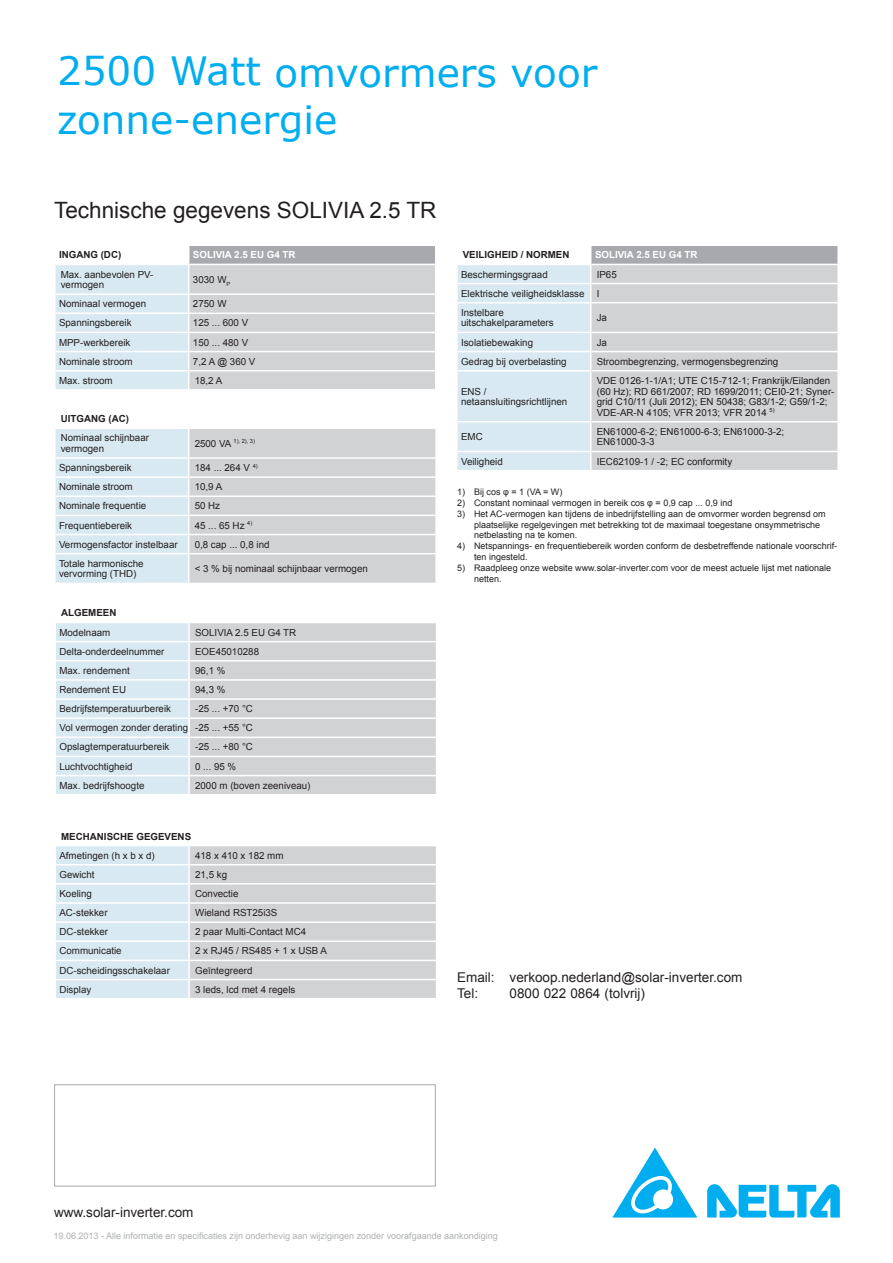
<style>
.page{position:relative;width:893px;height:1263px;background:#fff}
.page>*{position:absolute;margin:0;border:0;box-sizing:border-box;transform-origin:0 0}
.t1{font:39px/46.8px "Verdana";color:#00aeef}
.t2{font:22.5px "Arial";color:#231f20}
.t3{font:13.5px/16.2px "Arial";color:#231f20}
.t4{font:9.75px/10.5px "Arial";color:#231f20}
.t5{font:700 9.75px "Arial";color:#231f20}
.t6{font:700 9.75px "Arial";color:#fff}
.t7{font:9px/10.8px "Arial";color:#231f20}
.t8{font:9px "Arial";color:#aeb0b2}
.t9{font:5.7px "Arial";color:#231f20}
.s1{font-weight:700}
.s2{font-weight:700;color:#fff}
.s3{font-size:9.75px}
</style>
<div class="page">
<svg style="left:707px;top:1184px;width:133px;height:33px"></svg>
<svg style="left:612px;top:1147px;width:85px;height:70px"></svg>
<div style="left:54px;top:1084px;width:382px;height:102px;border:1px solid #a8a9ad"></div>
<svg style="left:56px;top:623px;width:380px;height:171px;background:#d6dce0"></svg>
<svg style="left:55px;top:429px;width:381px;height:154px;background:#d6dce0"></svg>
<div style="left:591px;top:245px;width:247px;height:19px;background:#a8a9ad"></div>
<svg style="left:591px;top:265px;width:246px;height:205px;background:#d2d3d5"></svg>
<svg style="left:837px;top:352px;width:1px;height:18px"></svg>
<svg style="left:837px;top:246px;width:1px;height:57px"></svg>
<hr style="left:591px;top:370px;width:248px;height:1px;background:#fff">
<hr style="left:591px;top:421px;width:248px;height:1px;background:#fff">
<hr style="left:591px;top:283px;width:246px;height:1px;background:#fff">
<hr style="left:591px;top:302px;width:246px;height:1px;background:#fff">
<hr style="left:591px;top:332px;width:246px;height:1px;background:#fff">
<hr style="left:591px;top:351px;width:246px;height:1px;background:#fff">
<hr style="left:591px;top:451px;width:248px;height:1px;background:#fff">
<svg style="left:837px;top:452px;width:1px;height:18px"></svg>
<hr style="left:590px;top:244px;width:249px;height:2px;background:#fff">
<svg style="left:457px;top:263px;width:134px;height:207px;background:#daeaf2"></svg>
<hr style="left:590px;top:264px;width:249px;height:1px;background:#fff">
<svg style="left:55px;top:246px;width:381px;height:143px;background:#d4dadd"></svg>
<hr style="left:54px;top:370px;width:134px;height:1px;background:#fff">
<svg style="left:56px;top:846px;width:380px;height:152px;background:#d6dce0"></svg>
<h1 class="t1" style="left:57px;top:49px;width:542px">2500 Watt omvormers voor zonne-energie</h1>
<h2 class="t2" style="left:54px;top:196px;width:384px">Technische gegevens SOLIVIA 2.5 TR</h2>
<p class="t5" style="left:59px;top:249px;width:64px">INGANG (DC)</p>
<p class="t6" style="left:193px;top:249px;width:104px">SOLIVIA 2.5 EU G4 TR</p>
<p class="t4" style="left:61px;top:269px;width:94px">Max. aanbevolen PV&shy;vermogen</p>
<p class="t4" style="left:193px;top:274px;width:39px">3030 W<sub>P</sub></p>
<p class="t4" style="left:59px;top:299px;width:89px">Nominaal vermogen</p>
<p class="t4" style="left:193px;top:299px;width:35px">2750 W</p>
<p class="t4" style="left:59px;top:318px;width:74px">Spanningsbereik</p>
<p class="t4" style="left:193px;top:318px;width:57px">125 ... 600 V</p>
<p class="t4" style="left:59px;top:337px;width:73px">MPP-werkbereik</p>
<p class="t4" style="left:193px;top:337px;width:57px">150 ... 480 V</p>
<p class="t4" style="left:59px;top:356px;width:75px">Nominale stroom</p>
<p class="t4" style="left:193px;top:356px;width:64px">7,2 A @ 360 V</p>
<p class="t4" style="left:59px;top:375px;width:55px">Max. stroom</p>
<p class="t4" style="left:195px;top:375px;width:29px">18,2 A</p>
<p class="t4" style="left:61px;top:409px;width:90px;line-height:19.2px"><span class="s1">UITGANG (AC)</span><span class="s2">)<br></span>Nominaal schijnbaar</p>
<p class="t4" style="left:61px;top:443px;width:45px">vermogen</p>
<p class="t9" style="left:195px;top:438px;width:62px"><span class="s3">2500 VA</span> 1), 2), 3)</p>
<p class="t4" style="left:59px;top:462px;width:74px">Spanningsbereik</p>
<p class="t4" style="left:195px;top:462px;width:65px">184 ... 264 V <sup>4)</sup></p>
<p class="t4" style="left:59px;top:482px;width:75px">Nominale stroom</p>
<p class="t4" style="left:195px;top:482px;width:29px">10,9 A</p>
<p class="t4" style="left:59px;top:501px;width:89px">Nominale frequentie</p>
<p class="t4" style="left:195px;top:501px;width:27px">50 Hz</p>
<p class="t4" style="left:59px;top:520px;width:75px">Frequentiebereik</p>
<p class="t4" style="left:195px;top:520px;width:59px">45 ... 65 Hz <sup>4)</sup></p>
<p class="t4" style="left:59px;top:539px;width:120px">Vermogensfactor instelbaar</p>
<p class="t4" style="left:195px;top:539px;width:76px">0,8 cap ... 0,8 ind</p>
<p class="t4" style="left:59px;top:558px;width:86px">Totale harmonische vervorming (THD)</p>
<p class="t4" style="left:195px;top:563px;width:175px">&lt; 3 % bij nominaal schijnbaar vermogen</p>
<p class="t5" style="left:61px;top:607px;width:57px">ALGEMEEN</p>
<p class="t4" style="left:59px;top:627px;width:52px">Modelnaam</p>
<p class="t4" style="left:195px;top:627px;width:103px">SOLIVIA 2.5 EU G4 TR</p>
<p class="t4" style="left:59px;top:646px;width:107px">Delta-onderdeelnummer</p>
<p class="t4" style="left:195px;top:646px;width:65px">EOE45010288</p>
<p class="t4" style="left:59px;top:665px;width:72px">Max. rendement</p>
<p class="t4" style="left:195px;top:665px;width:32px">96,1 %</p>
<p class="t4" style="left:59px;top:684px;width:68px">Rendement EU</p>
<p class="t4" style="left:195px;top:684px;width:32px">94,3 %</p>
<p class="t4" style="left:59px;top:704px;width:113px">Bedrijfstemperatuurbereik</p>
<p class="t4" style="left:59px;top:699px;width:195px;line-height:19.2px;text-align:justify;text-indent:136px">-25 ... +70 °C Vol vermogen zonder derating -25 ... +55 °C Opslagtemperatuurbereik</p>
<p class="t4" style="left:195px;top:742px;width:59px">-25 ... +80 °C</p>
<p class="t4" style="left:59px;top:761px;width:75px">Luchtvochtigheid</p>
<p class="t4" style="left:195px;top:761px;width:43px">0 ... 95 %</p>
<p class="t4" style="left:59px;top:780px;width:87px">Max. bedrijfshoogte</p>
<p class="t4" style="left:195px;top:780px;width:117px">2000 m (boven zeeniveau)</p>
<p class="t5" style="left:61px;top:830px;width:132px">MECHANISCHE GEGEVENS</p>
<p class="t4" style="left:59px;top:850px;width:97px">Afmetingen (h x b x d)</p>
<p class="t4" style="left:195px;top:850px;width:90px">418 x 410 x 182 mm</p>
<p class="t4" style="left:59px;top:869px;width:37px">Gewicht</p>
<p class="t4" style="left:195px;top:869px;width:33px">21,5 kg</p>
<p class="t4" style="left:59px;top:888px;width:34px">Koeling</p>
<p class="t4" style="left:195px;top:888px;width:45px">Convectie</p>
<p class="t4" style="left:59px;top:907px;width:50px">AC-stekker</p>
<p class="t4" style="left:195px;top:907px;width:84px">Wieland RST25i3S</p>
<p class="t4" style="left:59px;top:927px;width:50px">DC-stekker</p>
<p class="t4" style="left:195px;top:927px;width:113px">2 paar Multi-Contact MC4</p>
<p class="t4" style="left:59px;top:946px;width:64px">Communicatie</p>
<p class="t4" style="left:195px;top:946px;width:133px">2 x RJ45 / RS485 + 1 x USB A</p>
<p class="t4" style="left:59px;top:965px;width:112px">DC-scheidingsschakelaar</p>
<p class="t4" style="left:195px;top:965px;width:59px">Geïntegreerd</p>
<p class="t4" style="left:59px;top:984px;width:33px">Display</p>
<p class="t4" style="left:195px;top:984px;width:102px">3 leds, lcd met 4 regels</p>
<p class="t5" style="left:463px;top:249px;width:108px">VEILIGHEID / NORMEN</p>
<p class="t6" style="left:595px;top:249px;width:104px">SOLIVIA 2.5 EU G4 TR</p>
<p class="t4" style="left:461px;top:269px;width:88px">Beschermingsgraad</p>
<p class="t4" style="left:461px;top:265px;width:157px;line-height:19.2px;text-indent:136px">IP65<br>Elektrische veiligheidsklasse I<br>Instelbare</p>
<p class="t4" style="left:461px;top:318px;width:94px">uitschakelparameters</p>
<p class="t4" style="left:597px;top:312px;width:12px">Ja</p>
<p class="t4" style="left:461px;top:337px;width:74px">Isolatiebewaking</p>
<p class="t4" style="left:597px;top:337px;width:12px">Ja</p>
<p class="t4" style="left:461px;top:356px;width:107px">Gedrag bij overbelasting</p>
<p class="t4" style="left:597px;top:356px;width:183px">Stroombegrenzing, vermogensbegrenzing</p>
<p class="t4" style="left:461px;top:386px;width:108px">ENS / netaansluitingsrichtlijnen</p>
<p class="t4" style="left:597px;top:375px;width:239px">VDE 0126-1-1/A1; UTE C15-712-1; Frankrijk/Eilanden (60 Hz); RD 661/2007; RD 1699/2011; CEI0-21; Syner&shy;grid C10/11 (Juli 2012); EN 50438; G83/1-2; G59/1-2; VDE-AR-N 4105; VFR 2013; VFR 2014 <sup>5)</sup></p>
<p class="t4" style="left:461px;top:432px;width:23px">EMC</p>
<p class="t4" style="left:597px;top:426px;width:189px">EN61000-6-2; EN61000-6-3; EN61000-3-2;<br>EN61000-3-3</p>
<p class="t4" style="left:461px;top:456px;width:43px">Veiligheid</p>
<p class="t4" style="left:597px;top:456px;width:137px">IEC62109-1 / -2; EC conformity</p>
<p class="t7" style="left:457px;top:487px;width:107px">1) Bij cos φ = 1 (VA = W)</p>
<p class="t7" style="left:457px;top:498px;width:277px">2) Constant nominaal vermogen in bereik cos φ = 0,9 cap ... 0,9 ind</p>
<p class="t7" style="left:474px;top:508px;width:353px;text-indent:-17px">3) Het AC-vermogen kan tijdens de inbedrijfstelling aan de omvormer worden begrensd om plaatselijke regelgevingen met betrekking tot de maximaal toegestane onsymmetrische netbelasting na te komen.</p>
<p class="t7" style="left:474px;top:541px;width:365px;text-indent:-17px">4) Netspannings- en frequentiebereik worden conform de desbetreffende nationale voorschrif&shy;ten ingesteld.</p>
<p class="t7" style="left:474px;top:562px;width:359px;text-indent:-17px">5) Raadpleeg onze website www.solar-inverter.com voor de meest actuele lijst met nationale netten.</p>
<h3 class="t3" style="left:457px;top:969px;width:287px">Email: verkoop.nederland@solar-inverter.com<br>Tel:</h3>
<h3 class="t3" style="left:510px;top:985px;width:137px">0800 022 0864 (tolvrij)</h3>
<h3 class="t3" style="left:54px;top:1205px;width:141px">www.solar-inverter.com</h3>
<p class="t8" style="left:54px;top:1230px;width:446px">19.06.2013 - Alle informatie en specificaties zijn onderhevig aan wijzigingen zonder voorafgaande aankondiging</p>
</div>
